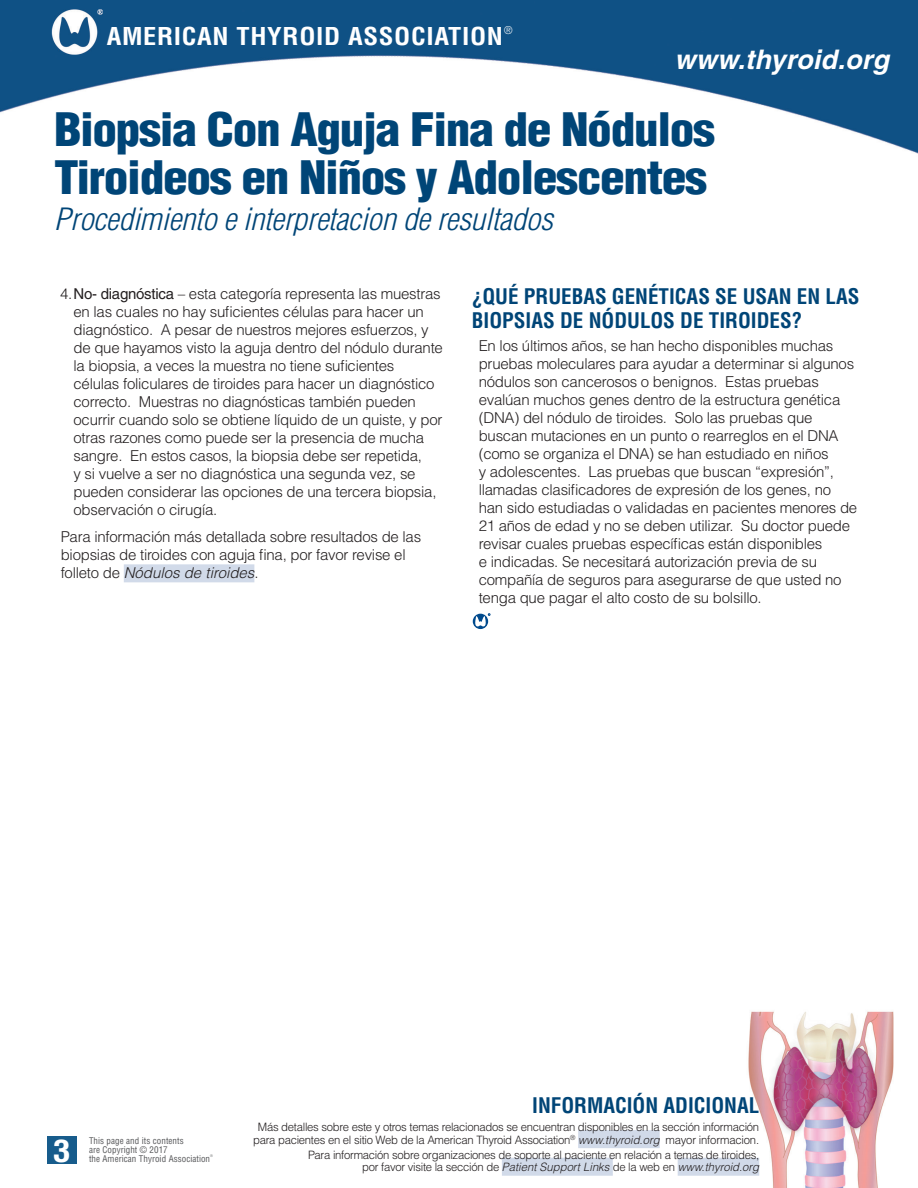
<style>
.page{position:relative;width:918px;height:1188px;background:#fff}
.page>*{position:absolute;margin:0;border:0;box-sizing:border-box;transform-origin:0 0}
.t1{font:900 condensed 45px/48px "Helvetica";letter-spacing:-.03em;color:#004577;scale:1.1 1}
.t2{font:italic 300 condensed 30px "Helvetica";letter-spacing:-.01em;color:#004577;scale:1.1 1}
.t3{font:700 condensed 30px "Helvetica";color:#fff;scale:1.18 1}
.t4{font:italic 700 27px "Helvetica";letter-spacing:.01em;color:#fff}
.t5{font:700 condensed 24px "Helvetica";letter-spacing:.025em;color:#fff;scale:1.1 1}
.t6{font:700 condensed 21px/24px "Helvetica";color:#004577}
.t7{font:300 15px/18px "Helvetica";letter-spacing:-.015em;color:#231f20}
.t8{font:300 11.55px/12.6px "Helvetica";letter-spacing:-.025em;color:#231f20;text-align:center}
.t9{font:300 condensed 10.5px "Helvetica";color:#fff}
.t10{font:condensed 9px/9px "Helvetica";letter-spacing:.005em;color:#57585a}
.t11{font:300 condensed 3.45px "Helvetica";color:#57585a}
.s1{font-weight:400}
.s2{font-style:italic}
</style>
<div class="page">
<img style="left:0;top:0;width:918px;height:1188px">
<div style="left:47px;top:1136px;width:30px;height:28px;background:#175c8c"></div>
<div style="left:578px;top:1130px;width:82px;height:18px;background:#d1dae9"></div>
<div style="left:502px;top:1158px;width:111px;height:18px;background:#d1dae9"></div>
<div style="left:678px;top:1158px;width:81px;height:18px;background:#d1dae9"></div>
<div style="left:124px;top:564px;width:130px;height:18px;background:#d1dae9"></div>
<svg style="left:473px;top:614px;width:17px;height:15px"></svg>
<h3 class="t5" style="left:107px;top:21px;width:362px">AMERICAN THYROID ASSOCIATION</h3>
<p class="t9" style="left:504px;top:24px;width:10px">®</p>
<h3 class="t4" style="left:675px;top:43px;width:216px">www.thyroid.org</h3>
<h1 class="t1" style="left:54px;top:105px;width:603px">Biopsia Con Aguja Fina de Nódulos<br>Tiroideos en Niños y Adolescentes</h1>
<h2 class="t2" style="left:54px;top:201px;width:455px">Procedimiento e interpretacion de resultados</h2>
<p class="t7" style="left:74px;top:285px;width:371px;text-indent:-14px">4.<span class="s1">No- diagnóstica</span> – esta categoría representa las muestras en las cuales no hay suficientes células para hacer un diagnóstico. A pesar de nuestros mejores esfuerzos, y de que hayamos visto la aguja dentro del nódulo durante la biopsia, a veces la muestra no tiene suficientes células foliculares de tiroides para hacer un diagnóstico correcto. Muestras no diagnósticas también pueden ocurrir cuando solo se obtiene líquido de un quiste, y por otras razones como puede ser la presencia de mucha sangre. En estos casos, la biopsia debe ser repetida,<br>y si vuelve a ser no diagnóstica una segunda vez, se pueden considerar las opciones de una tercera biopsia, observación o cirugía.</p>
<p class="t7" style="left:61px;top:527px;width:362px">Para información más detallada sobre resultados de las biopsias de tiroides con aguja fina, por favor revise el folleto de <span class="s2">Nódulos de tiroides</span>.</p>
<h3 class="t6" style="left:472px;top:284px;width:389px">¿QUÉ PRUEBAS GENÉTICAS SE USAN EN LAS<br>BIOPSIAS DE NÓDULOS DE TIROIDES?</h3>
<p class="t7" style="left:479px;top:337px;width:380px">En los últimos años, se han hecho disponibles muchas pruebas moleculares para ayudar a determinar si algunos nódulos son cancerosos o benignos. Estas pruebas evalúan muchos genes dentro de la estructura genética (DNA) del nódulo de tiroides. Solo las pruebas que buscan mutaciones en un punto o rearreglos en el DNA (como se organiza el DNA) se han estudiado en niños<br>y adolescentes. Las pruebas que buscan “expresión”, llamadas clasificadores de expresión de los genes, no han sido estudiadas o validadas en pacientes menores de 21 años de edad y no se deben utilizar. Su doctor puede revisar cuales pruebas específicas están disponibles<br>e indicadas. Se necesitará autorización previa de su compañía de seguros para asegurarse de que usted no tenga que pagar el alto costo de su bolsillo.</p>
<h2 class="t3" style="left:53px;top:1132px;width:16px">3</h2>
<p class="t10" style="left:89px;top:1136px;width:123px">This page and its contents<br>are Copyright © 2017<br>the American Thyroid Association</p>
<p class="t11" style="left:210px;top:1154px;width:4px">®</p>
<h3 class="t6" style="left:532px;top:1093px;width:228px">INFORMACIÓN ADICIONAL</h3>
<p class="t8" style="left:253px;top:1121px;width:508px">Más detalles sobre este y otros temas relacionados se encuentran disponibles en la sección información para pacientes en el sitio Web de la American Thyroid Association<sup>®</sup> <span class="s2">www.thyroid.org</span> mayor informacion.</p>
<p class="t8" style="left:308px;top:1148px;width:453px;text-align:right">Para información sobre organizaciones de soporte al paciente en relación a temas de tiroides, por favor visite la sección de <span class="s2">Patient Support Links</span> de la web en <span class="s2">www.thyroid.org</span></p>
</div>
